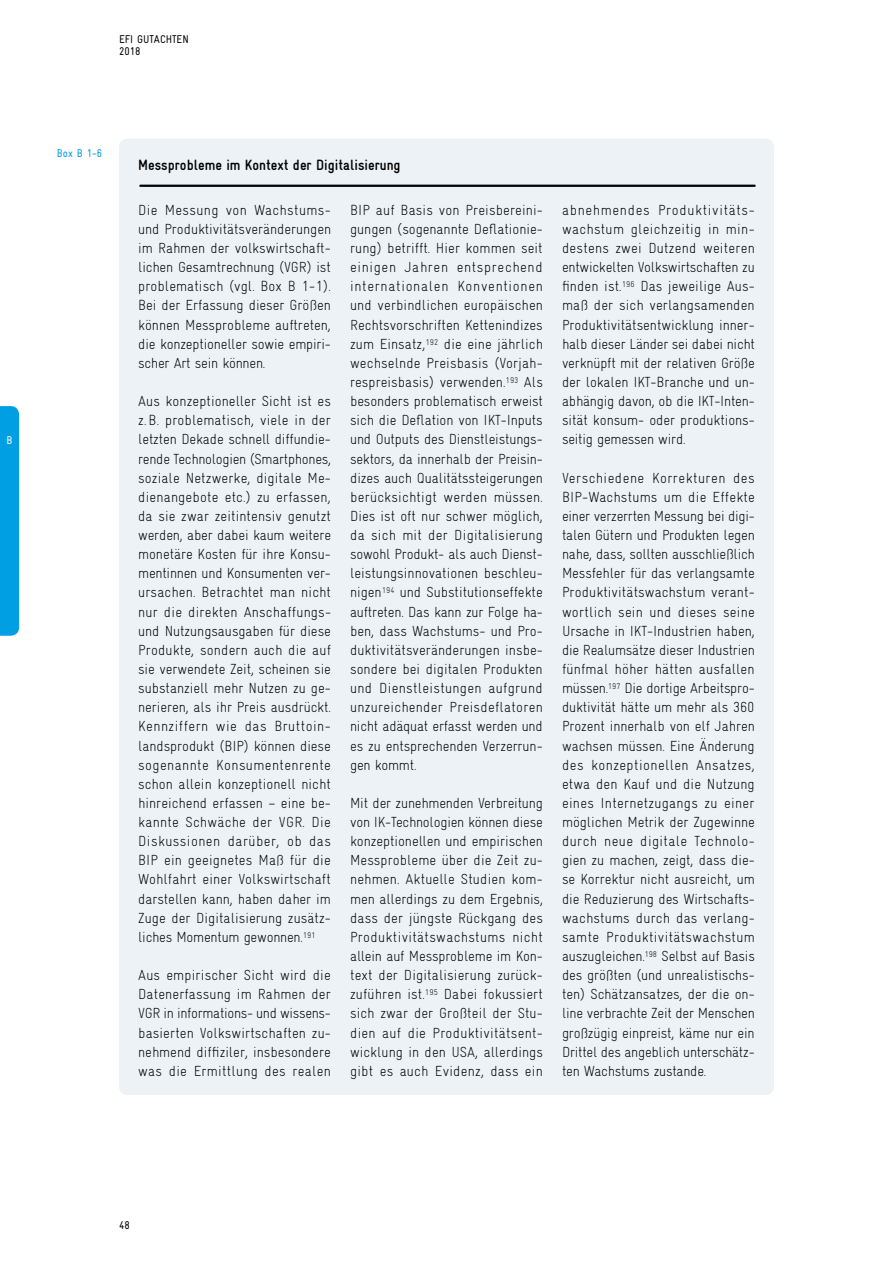
<style>
.page{position:relative;width:893px;height:1263px;background:#fff}
.page>*{position:absolute;margin:0;border:0;box-sizing:border-box;transform-origin:0 0}
.t1{font:700 condensed 15px "Gravur";color:#000}
.t2{font:300 condensed 14.7px/19.2px "Gravur";letter-spacing:-.005em;color:#000;text-align:justify}
.t3{font:condensed 11.25px/12px "Gravur";color:#000}
.t4{font:condensed 11.25px "Gravur";color:#009fe3}
.t5{font:condensed 11.25px "Gravur";color:#fff}
</style>
<div class="page">
<div style="left:0;top:406px;width:19px;height:230px;background:#009fe3"></div>
<div style="left:119px;top:139px;width:655px;height:956px;background:#ecf2f6;border-radius:9px"></div>
<hr style="left:140px;top:185px;width:615px;height:2px;background:#000">
<p class="t5" style="left:6px;top:434px;width:7px">B</p>
<p class="t3" style="left:119px;top:33px;width:71px">EFI GUTACHTEN<br>2018</p>
<p class="t4" style="left:57px;top:147px;width:47px">Box B 1-6</p>
<p class="t1" style="left:138px;top:156px;width:264px">Messprobleme im Kontext der Digitalisierung</p>
<p class="t2" style="left:138px;top:200px;width:194px">Die Messung von Wachstums&shy;und Produktivitätsveränderungen im Rahmen der volkswirtschaft&shy;lichen Gesamtrechnung (VGR) ist problematisch (vgl. Box B 1-1).<br>Bei der Erfassung dieser Größen können Messprobleme auftreten, die konzeptioneller sowie empiri&shy;scher Art sein können.</p>
<p class="t2" style="left:138px;top:391px;width:194px">Aus konzeptioneller Sicht ist es z. B. problematisch, viele in der letzten Dekade schnell diffundie&shy;rende Technologien (Smartphones, soziale Netzwerke, digitale Me&shy;dienangebote etc.) zu erfassen, da sie zwar zeitintensiv genutzt werden, aber dabei kaum weitere monetäre Kosten für ihre Konsu&shy;mentinnen und Konsumenten ver&shy;ursachen. Betrachtet man nicht nur die direkten Anschaffungs&shy;und Nutzungsausgaben für diese Produkte, sondern auch die auf sie verwendete Zeit, scheinen sie substanziell mehr Nutzen zu ge&shy;nerieren, als ihr Preis ausdrückt.<br>Kennziffern wie das Bruttoin&shy;landsprodukt (BIP) können diese sogenannte Konsumentenrente schon allein konzeptionell nicht hinreichend erfassen – eine be&shy;kannte Schwäche der VGR. Die Diskussionen darüber, ob das BIP ein geeignetes Maß für die Wohlfahrt einer Volkswirtschaft darstellen kann, haben daher im Zuge der Digitalisierung zusätz&shy;liches Momentum gewonnen.<sup>191</sup></p>
<p class="t2" style="left:138px;top:965px;width:194px">Aus empirischer Sicht wird die Datenerfassung im Rahmen der VGR in informations- und wissens&shy;basierten Volkswirtschaften zu&shy;nehmend diffiziler, insbesondere was die Ermittlung des realen</p>
<p class="t2" style="left:350px;top:200px;width:194px">BIP auf Basis von Preisbereini&shy;gungen (sogenannte Deflationie&shy;rung) betrifft. Hier kommen seit einigen Jahren entsprechend internationalen Konventionen und verbindlichen europäischen Rechtsvorschriften Kettenindizes zum Einsatz,<sup>192</sup> die eine jährlich wechselnde Preisbasis (Vorjah&shy;respreisbasis) verwenden.<sup>193</sup> Als besonders problematisch erweist sich die Deflation von IKT-Inputs und Outputs des Dienstleistungs&shy;sektors, da innerhalb der Preisin&shy;dizes auch Qualitätssteigerungen berücksichtigt werden müssen.<br>Dies ist oft nur schwer möglich, da sich mit der Digitalisierung sowohl Produkt- als auch Dienst&shy;leistungsinnovationen beschleu&shy;nigen<sup>194</sup> und Substitutionseffekte auftreten. Das kann zur Folge ha&shy;ben, dass Wachstums- und Pro&shy;duktivitätsveränderungen insbe&shy;sondere bei digitalen Produkten und Dienstleistungen aufgrund unzureichender Preisdeflatoren nicht adäquat erfasst werden und es zu entsprechenden Verzerrun&shy;gen kommt.</p>
<p class="t2" style="left:350px;top:793px;width:194px">Mit der zunehmenden Verbreitung von IK-Technologien können diese konzeptionellen und empirischen Messprobleme über die Zeit zu&shy;nehmen. Aktuelle Studien kom&shy;men allerdings zu dem Ergebnis, dass der jüngste Rückgang des Produktivitätswachstums nicht allein auf Messprobleme im Kon&shy;text der Digitalisierung zurück&shy;zuführen ist.<sup>195</sup> Dabei fokussiert sich zwar der Großteil der Stu&shy;dien auf die Produktivitätsent&shy;wicklung in den USA, allerdings gibt es auch Evidenz, dass ein</p>
<p class="t2" style="left:562px;top:200px;width:194px">abnehmendes Produktivitäts&shy;wachstum gleichzeitig in min&shy;destens zwei Dutzend weiteren entwickelten Volkswirtschaften zu finden ist.<sup>196</sup> Das jeweilige Aus&shy;maß der sich verlangsamenden Produktivitätsentwicklung inner&shy;halb dieser Länder sei dabei nicht verknüpft mit der relativen Größe der lokalen IKT-Branche und un&shy;abhängig davon, ob die IKT-Inten&shy;sität konsum- oder produktions&shy;seitig gemessen wird.</p>
<p class="t2" style="left:562px;top:468px;width:194px">Verschiedene Korrekturen des BIP-Wachstums um die Effekte einer verzerrten Messung bei digi&shy;talen Gütern und Produkten legen nahe, dass, sollten ausschließlich Messfehler für das verlangsamte Produktivitätswachstum verant&shy;wortlich sein und dieses seine Ursache in IKT-Industrien haben, die Realumsätze dieser Industrien fünfmal höher hätten ausfallen müssen.<sup>197</sup> Die dortige Arbeitspro&shy;duktivität hätte um mehr als 360<br>Prozent innerhalb von elf Jahren wachsen müssen. Eine Änderung des konzeptionellen Ansatzes, etwa den Kauf und die Nutzung eines Internetzugangs zu einer möglichen Metrik der Zugewinne durch neue digitale Technolo&shy;gien zu machen, zeigt, dass die&shy;se Korrektur nicht ausreicht, um die Reduzierung des Wirtschafts&shy;wachstums durch das verlang&shy;samte Produktivitätswachstum auszugleichen.<sup>198</sup> Selbst auf Basis des größten (und unrealistischs&shy;ten) Schätzansatzes, der die on&shy;line verbrachte Zeit der Menschen großzügig einpreist, käme nur ein Drittel des angeblich unterschätz&shy;ten Wachstums zustande.</p>
<p class="t3" style="left:119px;top:1219px;width:12px">48</p>
</div>
